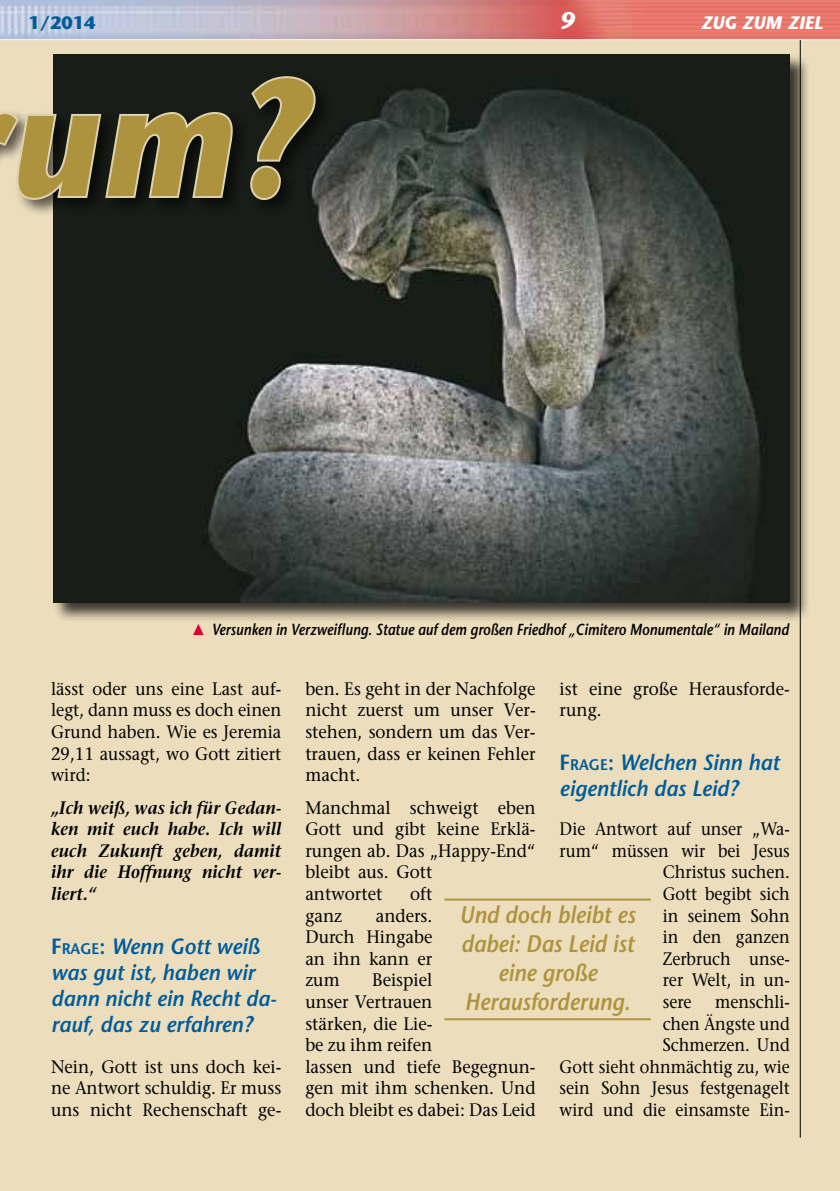
<style>
.page{position:relative;width:840px;height:1191px;background:#fff}
.page>*{position:absolute;margin:0;border:0;box-sizing:border-box;transform-origin:0 0}
.t1{font:italic 700 160px "Stone Sans";color:#ad933d;scale:.9 1}
.t2{font:italic 600 24px/28.8px "Stone Sans";color:#ad933d;text-align:center;scale:.9 1}
.t3{font:italic 700 24px "Stone Sans";color:#fff}
.t4{font:italic 600 22px/26px "Stone Sans";color:#005b9a;scale:.95 1}
.t5{font:18px/21.6px "Stone Serif";color:#000;text-align:justify;scale:.94 1}
.t6{font:18px/21.6px "Stone Serif";color:#000;text-align:right;scale:.9 1}
.t7{font:18px/21.6px "Stone Serif";color:#000;text-align:justify;scale:.92 1}
.t8{font:italic 600 18px/21.6px "Stone Serif";color:#000;text-align:justify;scale:.9 1}
.t9{font:italic 700 18px "Stone Sans";color:#fff}
.t10{font:700 18px "Stone Sans";color:#005b9a}
.t11{font:italic 600 16px "Stone Sans";color:#000;scale:.85 1}
.s1{font-family:"European Pi Three";font-weight:400;font-style:normal;color:#db0031}
.s2{font-style:normal}
.s3{font-style:normal;font-size:15.4px}
</style>
<div class="page">
<div style="left:0;top:30px;width:839px;height:1161px;background:#ecdebd"></div>
<div style="left:52px;top:53px;width:758px;height:570px;background:#000;opacity:.75"></div>
<img style="left:53px;top:55px;width:736px;height:547px">
<div style="left:0;top:72px;width:332px;height:145px;background:#000;opacity:.61"></div>
<svg style="left:0;top:110px;width:231px;height:92px"></svg>
<svg style="left:248px;top:74px;width:69px;height:128px;background:#34352b"></svg>
<hr style="left:444px;top:898px;width:206px;height:2px;background:#ad933d">
<hr style="left:444px;top:1018px;width:206px;height:2px;background:#ad933d">
<img style="left:0;top:0;width:839px;height:39px">
<hr style="left:0;top:39px;width:839px;height:1px;background:#fff">
<hr style="left:799px;top:40px;width:1px;height:1097px;background:#000">
<p class="t10" style="left:28px;top:11px;width:69px">1/2014</p>
<h2 class="t3" style="left:559px;top:6px;width:17px">9</h2>
<p class="t9" style="left:700px;top:11px;width:123px">ZUG ZUM ZIEL</p>
<h1 class="t1" style="left:11px;top:39px;width:329px">um?</h1>
<p class="t11" style="left:193px;top:619px;width:702px"><span class="s1">G</span> Versunken in Verzweiflung. Statue auf dem großen Friedhof „Cimitero Monumentale“ in Mailand</p>
<p class="t7" style="left:51px;top:677px;width:252px">lässt oder uns eine Last auf&shy;legt, dann muss es doch einen Grund haben. Wie es Jeremia 29,11 aussagt, wo Gott zitiert wird:</p>
<p class="t8" style="left:51px;top:796px;width:257px">„Ich weiß, was ich für Gedan&shy;ken mit euch habe. Ich will euch Zukunft geben, damit ihr die Hoffnung nicht ver&shy;liert.“</p>
<p class="t4" style="left:51px;top:933px;width:239px"><span class="s2">F</span><span class="s3">RAGE</span><span class="s2">:</span> Wenn Gott weiß was gut ist, haben wir dann nicht ein Recht da&shy;rauf, das zu erfahren?</p>
<p class="t5" style="left:51px;top:1055px;width:246px">Nein, Gott ist uns doch kei&shy;ne Antwort schuldig. Er muss uns nicht Rechenschaft ge-</p>
<p class="t5" style="left:305px;top:677px;width:246px">ben. Es geht in der Nachfolge nicht zuerst um unser Ver&shy;stehen, sondern um das Ver&shy;trauen, dass er keinen Fehler macht.</p>
<p class="t5" style="left:305px;top:796px;width:246px;text-align:left">Manchmal schweigt eben<br>Gott und gibt keine Erklä&shy;rungen ab. Das „Happy-End“ bleibt aus. Gott<br>antwortet</p>
<p class="t5" style="left:559px;top:677px;width:246px">ist eine große Herausforde&shy;rung.</p>
<p class="t4" style="left:559px;top:749px;width:233px"><span class="s2">F</span><span class="s3">RAGE</span><span class="s2">:</span> Welchen Sinn hat eigentlich das Leid?</p>
<p class="t6" style="left:559px;top:818px;width:257px">Die Antwort auf unser „Wa-</p>
<p class="t6" style="left:559px;top:839px;width:257px">rum“ müssen wir bei Jesus</p>
<p class="t6" style="left:662px;top:861px;width:143px">Christus suchen.</p>
<p class="t6" style="left:662px;top:882px;width:143px">Gott begibt sich</p>
<p class="t6" style="left:662px;top:904px;width:143px">in seinem Sohn</p>
<p class="t6" style="left:662px;top:926px;width:143px">in den ganzen</p>
<p class="t6" style="left:662px;top:947px;width:143px">Zerbruch unse-</p>
<p class="t6" style="left:662px;top:969px;width:143px">rer Welt, in un-</p>
<p class="t6" style="left:662px;top:990px;width:34px">sere</p>
<p class="t5" style="left:410px;top:882px;width:25px">oft</p>
<h2 class="t2" style="left:459px;top:900px;width:197px">Und doch bleibt es dabei: Das Leid ist eine große<br>Herausforderung.</h2>
<p class="t5" style="left:305px;top:904px;width:136px;text-indent:70px">anders.<br>Durch Hingabe an ihn kann er zum</p>
<p class="t5" style="left:305px;top:904px;width:41px">ganz</p>
<p class="t5" style="left:305px;top:969px;width:246px;text-align:left;text-indent:67px">Beispiel<br>unser Vertrauen<br>stärken, die Lie-<br>be zu ihm reifen<br>lassen und tiefe Begegnun&shy;gen mit ihm schenken. Und doch bleibt es dabei: Das Leid</p>
<p class="t6" style="left:559px;top:990px;width:257px">menschli-<br>chen Ängste und<br>Schmerzen. Und<br>Gott sieht ohnmächtig zu, wie sein Sohn Jesus festgenagelt wird und die einsamste Ein-</p>
</div>
